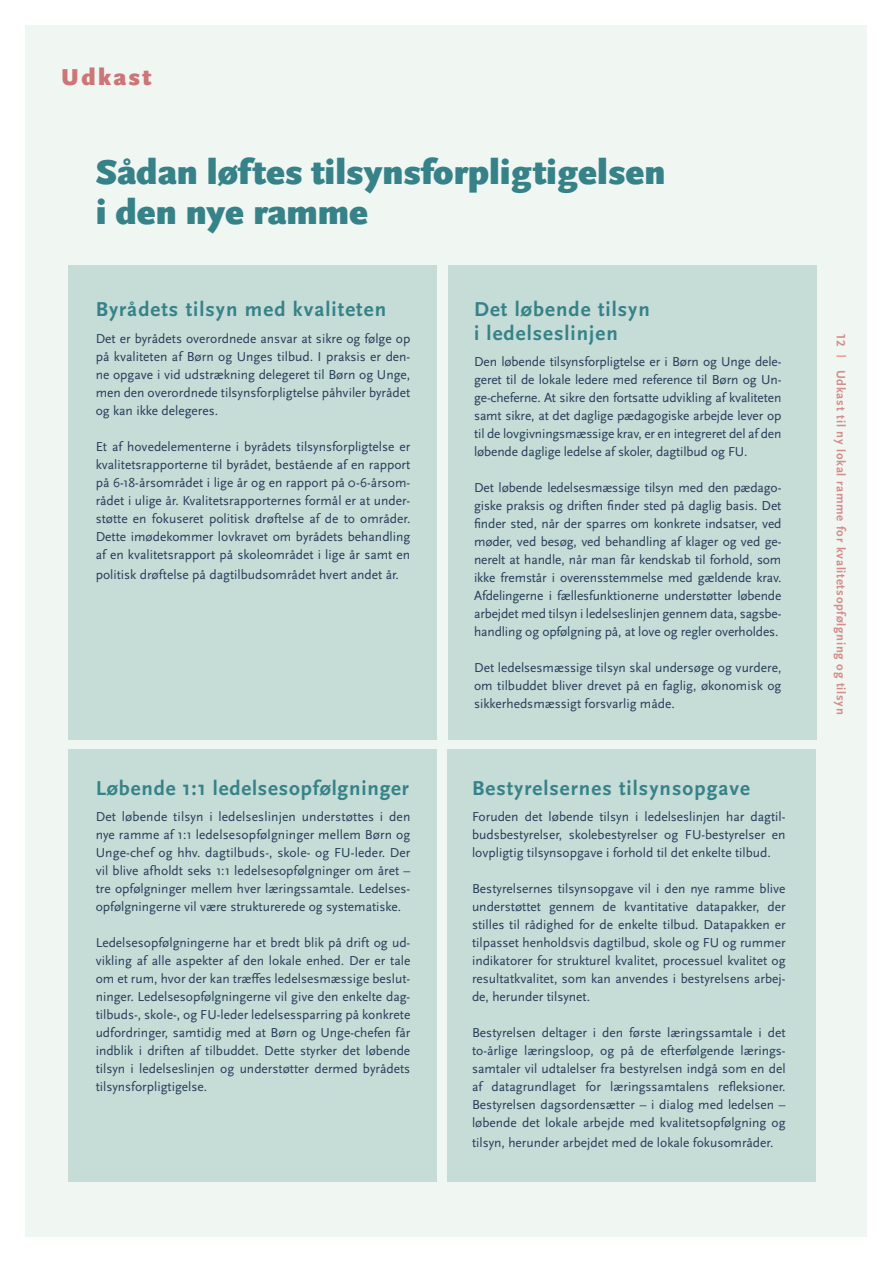
<style>
.page{position:relative;width:893px;height:1263px;background:#fff}
.page>*{position:absolute;margin:0;border:0;box-sizing:border-box;transform-origin:0 0}
.t1{font:900 36px/40.5px "Scala Sans OT";color:#368288}
.t2{font:900 24px "Scala Sans OT";letter-spacing:.1em;color:#cc7677}
.t3{font:700 21px/24px "Scala Sans OT";letter-spacing:.05em;color:#368288}
.t4{font:13.5px/18px "Scala Sans OT";color:#253c59;text-align:justify}
.t5{font:700 12.75px "Scala Sans OT";letter-spacing:.055em;color:#d48d8b}
</style>
<div class="page">
<div style="left:26px;top:26px;width:841px;height:1211px;background:#f0f7f2"></div>
<div style="left:68px;top:266px;width:368px;height:474px;background:#c5dcd7"></div>
<div style="left:448px;top:266px;width:368px;height:474px;background:#c5dcd7"></div>
<div style="left:68px;top:749px;width:368px;height:433px;background:#c5dcd7"></div>
<div style="left:448px;top:749px;width:368px;height:433px;background:#c5dcd7"></div>
<h2 class="t2" style="left:61px;top:64px;width:92px">Udkast</h2>
<h1 class="t1" style="left:96px;top:152px;width:571px">Sådan løftes tilsynsforpligtigelsen i den nye ramme</h1>
<h3 class="t3" style="left:96px;top:298px;width:292px">Byrådets tilsyn med kvaliteten</h3>
<p class="t4" style="left:96px;top:330px;width:316px">Det er byrådets overordnede ansvar at sikre og følge op på kvaliteten af Børn og Unges tilbud. I praksis er den&shy;ne opgave i vid udstrækning delegeret til Børn og Unge, men den overordnede tilsynsforpligtelse påhviler byrådet og kan ikke delegeres.</p>
<p class="t4" style="left:96px;top:438px;width:316px">Et af hovedelementerne i byrådets tilsynsforpligtelse er kvalitetsrapporterne til byrådet, bestående af en rapport på 6-18-årsområdet i lige år og en rapport på 0-6-årsom&shy;rådet i ulige år. Kvalitetsrapporternes formål er at under&shy;støtte en fokuseret politisk drøftelse af de to områder.<br>Dette imødekommer lovkravet om byrådets behandling af en kvalitetsrapport på skoleområdet i lige år samt en</p>
<p class="t4" style="left:96px;top:566px;width:305px">politisk drøftelse på dagtilbudsområdet hvert andet år.</p>
<h3 class="t3" style="left:96px;top:776px;width:315px">Løbende 1:1 ledelsesopfølgninger</h3>
<p class="t4" style="left:96px;top:808px;width:316px">Det løbende tilsyn i ledelseslinjen understøttes i den nye ramme af 1:1 ledelsesopfølgninger mellem Børn og Unge-chef og hhv. dagtilbuds-, skole- og FU-leder. Der vil blive afholdt seks 1:1 ledelsesopfølgninger om året – tre opfølgninger mellem hver læringssamtale. Ledelses&shy;opfølgningerne vil være strukturerede og systematiske.</p>
<p class="t4" style="left:96px;top:934px;width:316px">Ledelsesopfølgningerne har et bredt blik på drift og ud&shy;vikling af alle aspekter af den lokale enhed. Der er tale om et rum, hvor der kan træffes ledelsesmæssige beslut&shy;ninger. Ledelsesopfølgningerne vil give den enkelte dag&shy;tilbuds-, skole-, og FU-leder ledelsessparring på konkrete udfordringer, samtidig med at Børn og Unge-chefen får indblik i driften af tilbuddet. Dette styrker det løbende tilsyn i ledelseslinjen og understøtter dermed byrådets tilsynsforpligtigelse.</p>
<h3 class="t3" style="left:474px;top:298px;width:177px">Det løbende tilsyn i ledelseslinjen</h3>
<p class="t4" style="left:474px;top:353px;width:309px">Den løbende tilsynsforpligtelse er i Børn og Unge dele&shy;geret til de lokale ledere med reference til Børn og Un&shy;ge-cheferne. At sikre den fortsatte udvikling af kvaliteten samt sikre, at det daglige pædagogiske arbejde lever op til de lovgivningsmæssige krav, er en integreret del af den løbende daglige ledelse af skoler, dagtilbud og FU.</p>
<p class="t4" style="left:474px;top:479px;width:309px">Det løbende ledelsesmæssige tilsyn med den pædago&shy;giske praksis og driften finder sted på daglig basis. Det finder sted, når der sparres om konkrete indsatser, ved møder, ved besøg, ved behandling af klager og ved ge&shy;nerelt at handle, når man får kendskab til forhold, som ikke fremstår i overensstemmelse med gældende krav.<br>Afdelingerne i fællesfunktionerne understøtter løbende arbejdet med tilsyn i ledelseslinjen gennem data, sagsbe&shy;handling og opfølgning på, at love og regler overholdes.</p>
<p class="t4" style="left:474px;top:659px;width:309px">Det ledelsesmæssige tilsyn skal undersøge og vurdere, om tilbuddet bliver drevet på en faglig, økonomisk og sikkerhedsmæssigt forsvarlig måde.</p>
<h3 class="t3" style="left:472px;top:776px;width:280px">Bestyrelsernes tilsynsopgave</h3>
<p class="t4" style="left:472px;top:808px;width:315px">Foruden det løbende tilsyn i ledelseslinjen har dagtil&shy;budsbestyrelser, skolebestyrelser og FU-bestyrelser en lovpligtig tilsynsopgave i forhold til det enkelte tilbud.</p>
<p class="t4" style="left:472px;top:880px;width:315px">Bestyrelsernes tilsynsopgave vil i den nye ramme blive understøttet gennem de kvantitative datapakker, der stilles til rådighed for de enkelte tilbud. Datapakken er tilpasset henholdsvis dagtilbud, skole og FU og rummer indikatorer for strukturel kvalitet, processuel kvalitet og resultatkvalitet, som kan anvendes i bestyrelsens arbej&shy;de, herunder tilsynet.</p>
<p class="t4" style="left:472px;top:1024px;width:315px">Bestyrelsen deltager i den første læringssamtale i det to-årlige læringsloop, og på de efterfølgende lærings&shy;samtaler vil udtalelser fra bestyrelsen indgå som en del af datagrundlaget for læringssamtalens refleksioner.<br>Bestyrelsen dagsordensætter – i dialog med ledelsen – løbende det lokale arbejde med kvalitetsopfølgning og</p>
<p class="t4" style="left:472px;top:1134px;width:303px">tilsyn, herunder arbejdet med de lokale fokusområder.</p>
<p class="t5" style="left:848px;top:334px;width:14px;rotate:90deg">12</p>
<p class="t5" style="left:848px;top:370px;width:346px;rotate:90deg">Udkast til ny lokal ramme for kvalitetsopfølgning og tilsyn</p>
</div>
